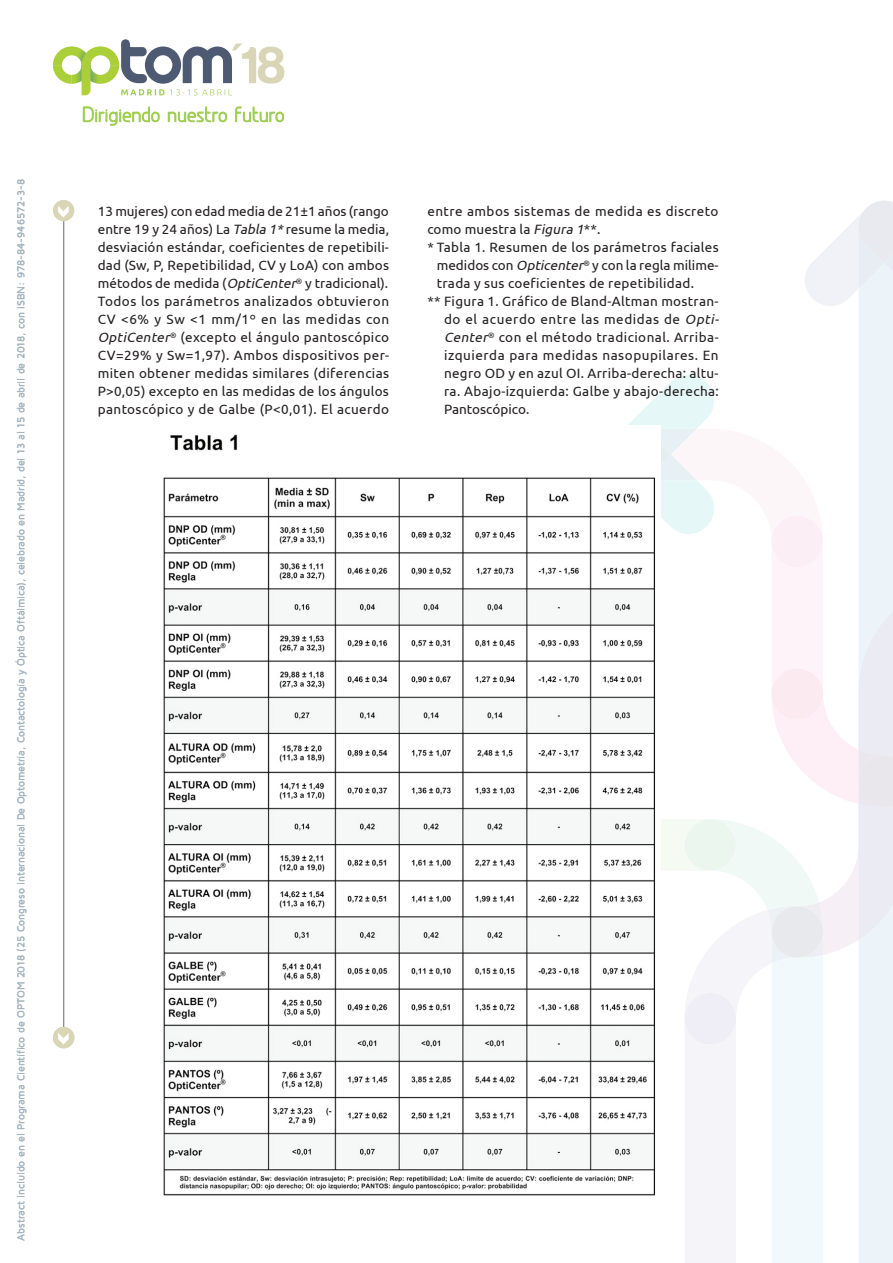
<style>
.page{position:relative;width:893px;height:1263px;background:#fff}
.page>*{position:absolute;margin:0;border:0;box-sizing:border-box;transform-origin:0 0}
.t1{font:19.65px "Greyscale Basic";color:#a0ce53}
.t2{font:13.5px/18px "Ubuntu";letter-spacing:.025em;color:#231f20;text-align:justify}
.t3{font:13.5px "Ubuntu";color:#231f20}
.t4{font:13.5px "Ubuntu";letter-spacing:.045em;color:#231f20}
.t5{font:13.5px "Ubuntu";letter-spacing:.005em;color:#231f20}
.t6{font:500 10.5px "Maven Pro";letter-spacing:-.015em;color:#a5b4be}
.s1{font-style:italic}
</style>
<div class="page">
<hr style="left:63px;top:209px;width:1px;height:828px;background:#69696c">
<div style="left:53px;top:200px;width:21px;height:21px;background:#d9d6b7;border-radius:50%"></div>
<svg style="left:58px;top:206px;width:11px;height:11px"></svg>
<svg style="left:628px;top:201px;width:265px;height:1062px"></svg>
<svg style="left:53px;top:39px;width:231px;height:56px"></svg>
<svg style="left:83px;top:106px;width:77px;height:20px"></svg>
<svg style="left:168px;top:106px;width:59px;height:16px"></svg>
<svg style="left:235px;top:106px;width:49px;height:16px"></svg>
<img style="left:163px;top:425px;width:497px;height:781px">
<div style="left:53px;top:1027px;width:21px;height:21px;background:#d9d6b7;border-radius:50%"></div>
<svg style="left:58px;top:1033px;width:11px;height:11px"></svg>
<p class="t6" style="left:14px;top:1240px;width:1063px;rotate:-90deg">Abstract incluido en el Programa Científico de OPTOM 2018 (25 Congreso internacional De Optometría, Contactología y Óptica Oftálmica), celebrado en Madrid, del 13 al 15 de abril de 2018, con ISBN: 978-84-946572-3-8</p>
<h1 class="t1" style="left:82px;top:103px;width:204px">Dirigiendo nuestro futuro</h1>
<p class="t2" style="left:98px;top:202px;width:293px">13 mujeres) con edad media de 21±1 años (rango entre 19 y 24 años) La <span class="s1">Tabla 1*</span> resume la media, desviación estándar, coeficientes de repetibili&shy;dad (Sw, P, Repetibilidad, CV y LoA) con ambos métodos de medida (<span class="s1">OptiCenter</span><sup>®</sup> y tradicional).<br>Todos los parámetros analizados obtuvieron CV &lt;6% y Sw &lt;1 mm/1º en las medidas con <span class="s1">OptiCenter</span><sup>®</sup> (excepto el ángulo pantoscópico CV=29% y Sw=1,97). Ambos dispositivos per&shy;miten obtener medidas similares (diferencias P&gt;0,05) excepto en las medidas de los ángulos pantoscópico y de Galbe (P&lt;0,01). El acuerdo</p>
<p class="t2" style="left:427px;top:202px;width:293px">entre ambos sistemas de medida es discreto</p>
<p class="t2" style="left:427px;top:220px;width:175px">como muestra la <span class="s1">Figura 1</span>**.</p>
<p class="t2" style="left:427px;top:238px;width:293px">* Tabla 1. Resumen de los parámetros faciales</p>
<p class="t3" style="left:437px;top:257px;width:283px">medidos con <span class="s1">Opticenter</span><sup>®</sup> y con la regla milime-</p>
<p class="t2" style="left:437px;top:274px;width:259px">trada y sus coeficientes de repetibilidad.</p>
<p class="t2" style="left:427px;top:292px;width:293px">** Figura 1. Gráfico de Bland-Altman mostran-</p>
<p class="t4" style="left:444px;top:311px;width:279px">do el acuerdo entre las medidas de <span class="s1">Opti-</span></p>
<p class="t2" style="left:444px;top:328px;width:276px"><span class="s1">Center</span><sup>®</sup> con el método tradicional. Arriba-</p>
<p class="t2" style="left:444px;top:346px;width:276px">izquierda para medidas nasopupilares. En</p>
<p class="t2" style="left:444px;top:364px;width:276px">negro OD y en azul OI. Arriba-derecha: altu-</p>
<p class="t2" style="left:444px;top:382px;width:276px">ra. Abajo-izquierda: Galbe y abajo-derecha:</p>
<p class="t5" style="left:444px;top:401px;width:87px">Pantoscópico.</p>
</div>
